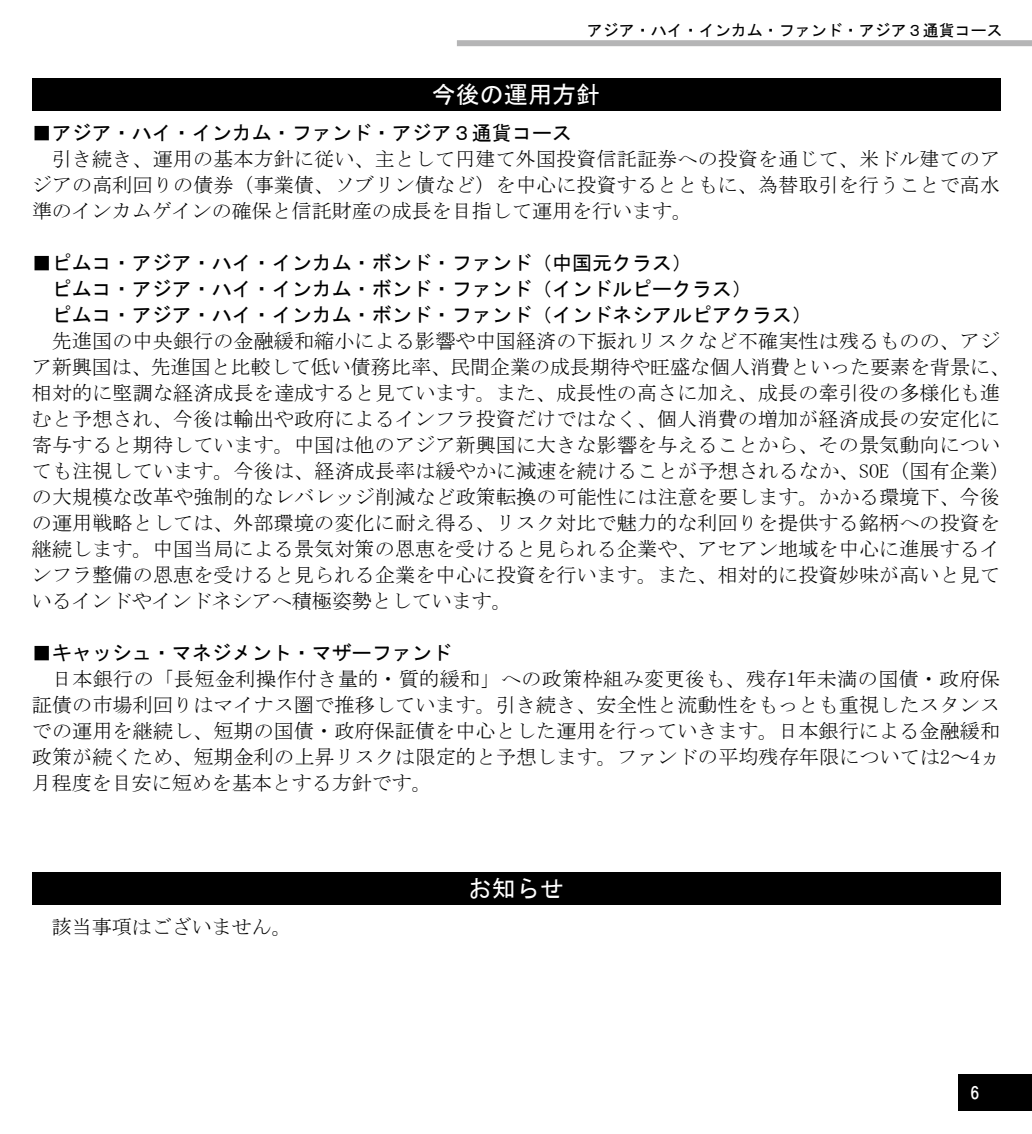
<style>
.page{position:relative;width:1032px;height:1134px;background:#fff}
.page>*{position:absolute;margin:0;border:0;box-sizing:border-box;transform-origin:0 0}
.t1{font:24px "MS Gothic";color:#fff}
.t2{font:20px/26px "MS Mincho";letter-spacing:.01em;color:#000;text-align:justify}
.t3{font:20px/26px "MS Gothic";color:#000}
.t4{font:16.6px "HGS Gothic E";color:#fff}
.t5{font:16px "MS Gothic";color:#000}
</style>
<div class="page">
<div style="left:958px;top:1074px;width:74px;height:37px;background:#000"></div>
<div style="left:457px;top:40px;width:575px;height:6px;background:#b5b5b6"></div>
<div style="left:32px;top:78px;width:968px;height:32px;background:#000"></div>
<div style="left:32px;top:873px;width:968px;height:32px;background:#000"></div>
<p class="t5" style="left:587px;top:23px;width:417px">アジア・ハイ・インカム・ファンド・アジア３通貨コース</p>
<p class="t1" style="left:432px;top:82px;width:169px">今後の運用方針</p>
<p class="t3" style="left:32px;top:120px;width:542px">■アジア・ハイ・インカム・ファンド・アジア３通貨コース</p>
<p class="t2" style="left:32px;top:146px;width:970px;text-indent:20px">引き続き、運用の基本方針に従い、主として円建て外国投資信託証券への投資を通じて、米ドル建てのアジアの高利回りの債券（事業債、ソブリン債など）を中心に投資するとともに、為替取引を行うことで高水準のインカムゲインの確保と信託財産の成長を目指して運用を行います。</p>
<p class="t3" style="left:32px;top:250px;width:782px">■ピムコ・アジア・ハイ・インカム・ボンド・ファンド（中国元クラス）<br>　ピムコ・アジア・ハイ・インカム・ボンド・ファンド（インドルピークラス）<br>　ピムコ・アジア・ハイ・インカム・ボンド・ファンド（インドネシアルピアクラス）</p>
<p class="t2" style="left:32px;top:328px;width:980px;text-align:left;text-indent:20px">先進国の中央銀行の金融緩和縮小による影響や中国経済の下振れリスクなど不確実性は残るものの、アジア新興国は、先進国と比較して低い債務比率、民間企業の成長期待や旺盛な個人消費といった要素を背景に、相対的に堅調な経済成長を達成すると見ています。また、成長性の高さに加え、成長の牽引役の多様化も進むと予想され、今後は輸出や政府によるインフラ投資だけではなく、個人消費の増加が経済成長の安定化に寄与すると期待しています。中国は他のアジア新興国に大きな影響を与えることから、その景気動向についても注視しています。今後は、経済成長率は緩やかに減速を続けることが予想されるなか、SOE（国有企業）の大規模な改革や強制的なレバレッジ削減など政策転換の可能性には注意を要します。かかる環境下、今後の運用戦略としては、外部環境の変化に耐え得る、リスク対比で魅力的な利回りを提供する銘柄への投資を継続します。中国当局による景気対策の恩恵を受けると見られる企業や、アセアン地域を中心に進展するインフラ整備の恩恵を受けると見られる企業を中心に投資を行います。また、相対的に投資妙味が高いと見ているインドやインドネシアへ積極姿勢としています。</p>
<p class="t3" style="left:32px;top:640px;width:422px">■キャッシュ・マネジメント・マザーファンド</p>
<p class="t2" style="left:32px;top:666px;width:970px;text-indent:20px">日本銀行の「長短金利操作付き量的・質的緩和」への政策枠組み変更後も、残存1年未満の国債・政府保証債の市場利回りはマイナス圏で推移しています。引き続き、安全性と流動性をもっとも重視したスタンスでの運用を継続し、短期の国債・政府保証債を中心とした運用を行っていきます。日本銀行による金融緩和政策が続くため、短期金利の上昇リスクは限定的と予想します。ファンドの平均残存年限については2～4ヵ月程度を目安に短めを基本とする方針です。</p>
<p class="t2" style="left:32px;top:914px;width:262px">　該当事項はございません。</p>
<p class="t1" style="left:468px;top:877px;width:97px">お知らせ</p>
<p class="t4" style="left:970px;top:1085px;width:11px">6</p>
</div>
